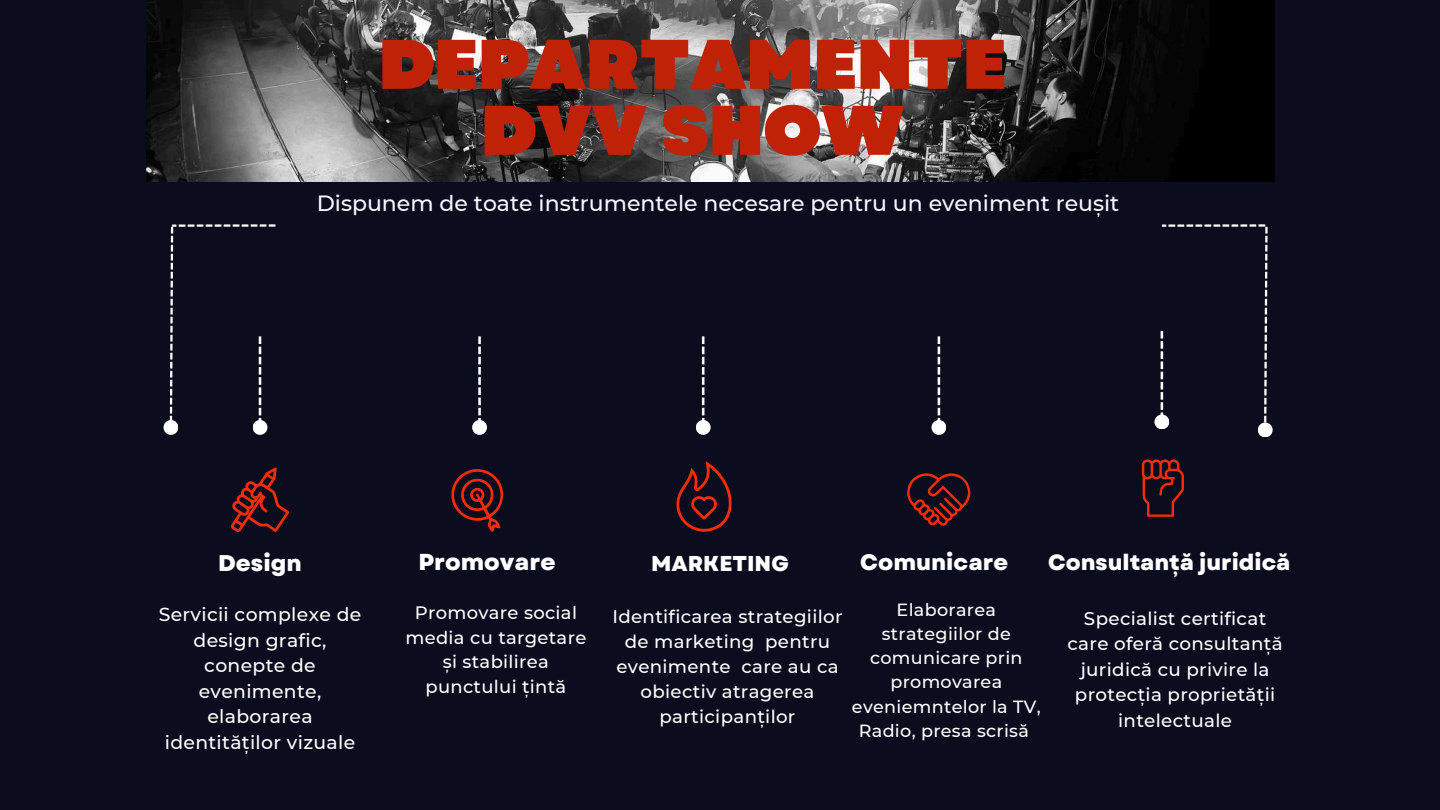
<style>
.page{position:relative;width:1440px;height:810px;background:#0b0c1e}
.page>*{position:absolute;margin:0;border:0;box-sizing:border-box;transform-origin:0 0}
.t1{font:900 70px/66px "Garet";color:#bf2206;text-align:center}
.t2{font:800 23.1px "Garet";color:#fff}
.t3{font:800 22.7px "Garet";color:#fff}
.t4{font:800 22.4px "Garet";color:#fff}
.t5{font:500 22px "Montserrat";color:#f4f8ff}
.t6{font:800 22px "Garet";color:#fff}
.t7{font:800 21.5px "Garet";color:#fff}
.t8{font:500 18.8px/25.6px "Montserrat";letter-spacing:.02em;color:#fff;text-align:center}
.t9{font:500 18.3px/25.5px "Montserrat";letter-spacing:.02em;color:#fff;text-align:center}
.t10{font:500 18.2px/25.1px "Montserrat";letter-spacing:.02em;color:#fff;text-align:center}
.t11{font:500 18px/24.4px "Montserrat";letter-spacing:.02em;color:#fff;text-align:center}
.t12{font:500 17.6px/24.2px "Montserrat";letter-spacing:.02em;color:#fff;text-align:center}
</style>
<div class="page">
<div style="left:164px;top:420px;width:14px;height:15px;background:#fff;border-radius:50%"></div>
<svg style="left:170px;top:224px;width:105px;height:202px"></svg>
<div style="left:253px;top:420px;width:14px;height:15px;background:#fff;border-radius:50%"></div>
<svg style="left:478px;top:336px;width:3px;height:84px"></svg>
<div style="left:472px;top:420px;width:15px;height:15px;background:#fff;border-radius:50%"></div>
<div style="left:1258px;top:423px;width:15px;height:14px;background:#fff;border-radius:50%"></div>
<svg style="left:702px;top:336px;width:2px;height:84px"></svg>
<div style="left:696px;top:420px;width:15px;height:15px;background:#fff;border-radius:50%"></div>
<svg style="left:938px;top:336px;width:2px;height:84px"></svg>
<div style="left:931px;top:420px;width:15px;height:15px;background:#fff;border-radius:50%"></div>
<svg style="left:1161px;top:224px;width:107px;height:204px"></svg>
<div style="left:1154px;top:414px;width:15px;height:15px;background:#fff;border-radius:50%"></div>
<svg style="left:907px;top:473px;width:64px;height:53px"></svg>
<svg style="left:1142px;top:459px;width:42px;height:58px"></svg>
<svg style="left:231px;top:467px;width:58px;height:65px"></svg>
<svg style="left:451px;top:469px;width:53px;height:63px"></svg>
<svg style="left:676px;top:461px;width:56px;height:71px"></svg>
<img style="left:146px;top:0;width:1129px;height:182px">
<h1 class="t1" style="left:379px;top:32px;width:629px">DEPARTAMENTE<br>DVV SHOW</h1>
<p class="t5" style="left:317px;top:190px;width:804px">Dispunem de toate instrumentele necesare pentru un eveniment reușit</p>
<p class="t3" style="left:218px;top:546px;width:85px">Design</p>
<p class="t2" style="left:418px;top:545px;width:139px">Promovare</p>
<p class="t7" style="left:651px;top:548px;width:139px">MARKETING</p>
<p class="t4" style="left:860px;top:546px;width:149px">Comunicare</p>
<p class="t6" style="left:1048px;top:547px;width:244px">Consultanță juridică</p>
<p class="t11" style="left:405px;top:601px;width:182px">Promovare social media cu targetare și stabilirea punctului țintă</p>
<p class="t8" style="left:159px;top:601px;width:204px">Servicii complexe de design grafic, conepte de evenimente, elaborarea identităților vizuale</p>
<p class="t10" style="left:612px;top:604px;width:232px">Identificarea strategiilor de marketing pentru evenimente care au ca obiectiv atragerea participanților</p>
<p class="t12" style="left:852px;top:597px;width:190px">Elaborarea strategiilor de comunicare prin promovarea eveniemntelor la TV,<br>Radio, presa scrisă</p>
<p class="t9" style="left:1068px;top:605px;width:217px">Specialist certificat care oferă consultanță juridică cu privire la protecția proprietății intelectuale</p>
</div>
